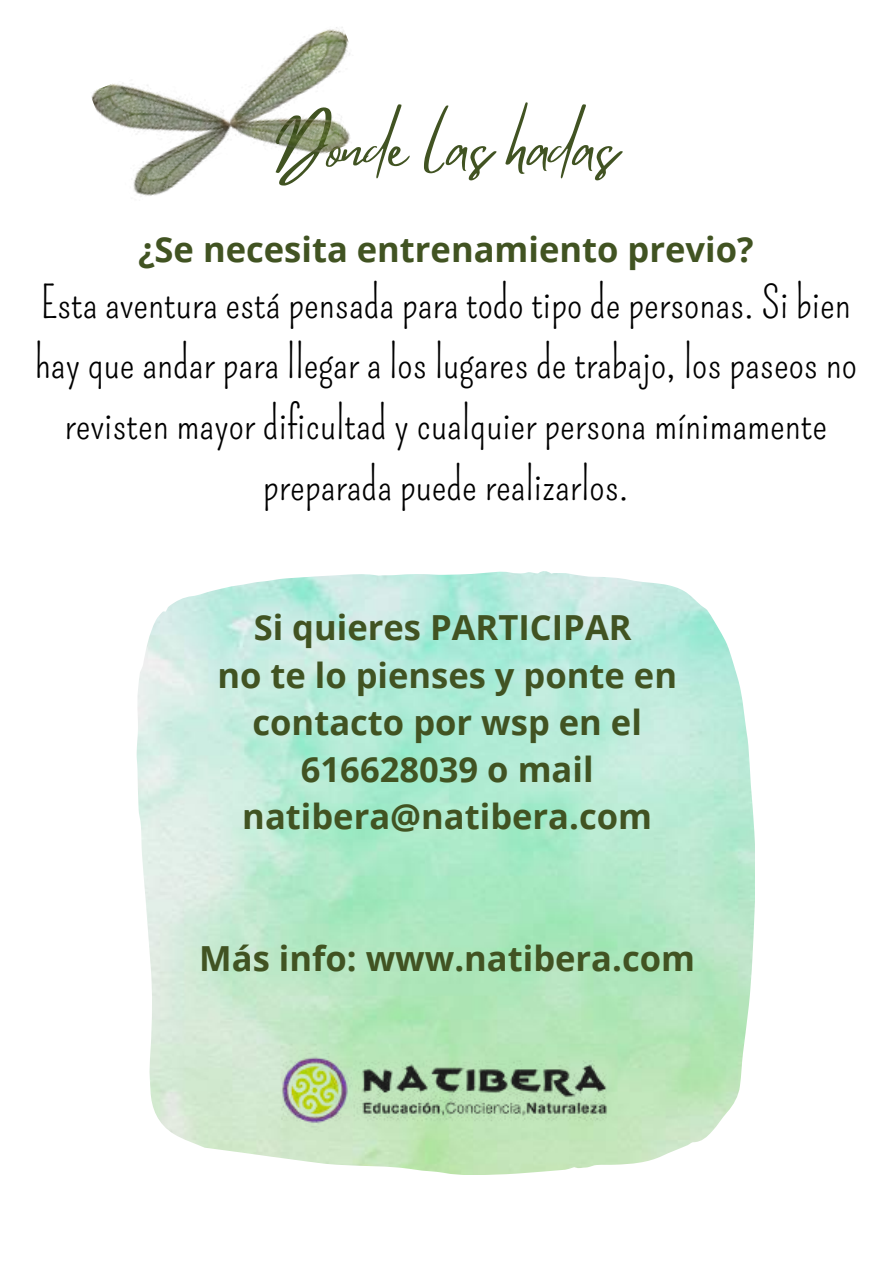
<style>
.page{position:relative;width:894px;height:1264px;background:#fff}
.page>*{position:absolute;margin:0;border:0;box-sizing:border-box;transform-origin:0 0}
.t1{font:60px "Mistrully";color:#415322}
.t2{font:43.5px/60.8px "Pompiere";color:#000;text-align:center}
.t3{font:700 34.5px/47.2px "Open Sans";color:#415322;text-align:center}
</style>
<div class="page">
<img style="left:91px;top:27px;width:261px;height:169px">
<img style="left:258px;top:1036px;width:378px;height:104px">
<h1 class="t1" style="left:274px;top:99px;width:344px">Donde las hadas</h1>
<p class="t3" style="left:138px;top:225px;width:616px">¿Se necesita entrenamiento previo?</p>
<p class="t2" style="left:35px;top:273px;width:823px">Esta aventura está pensada para todo tipo de personas. Si bien hay que andar para llegar a los lugares de trabajo, los paseos no revisten mayor dificultad y cualquier persona mínimamente preparada puede realizarlos.</p>
<p class="t3" style="left:217px;top:603px;width:461px">Si quieres PARTICIPAR<br>no te lo pienses y ponte en contacto por wsp en el<br>616628039 o mail natibera@natibera.com</p>
<p class="t3" style="left:199px;top:934px;width:497px">Más info: www.natibera.com</p>
</div>
